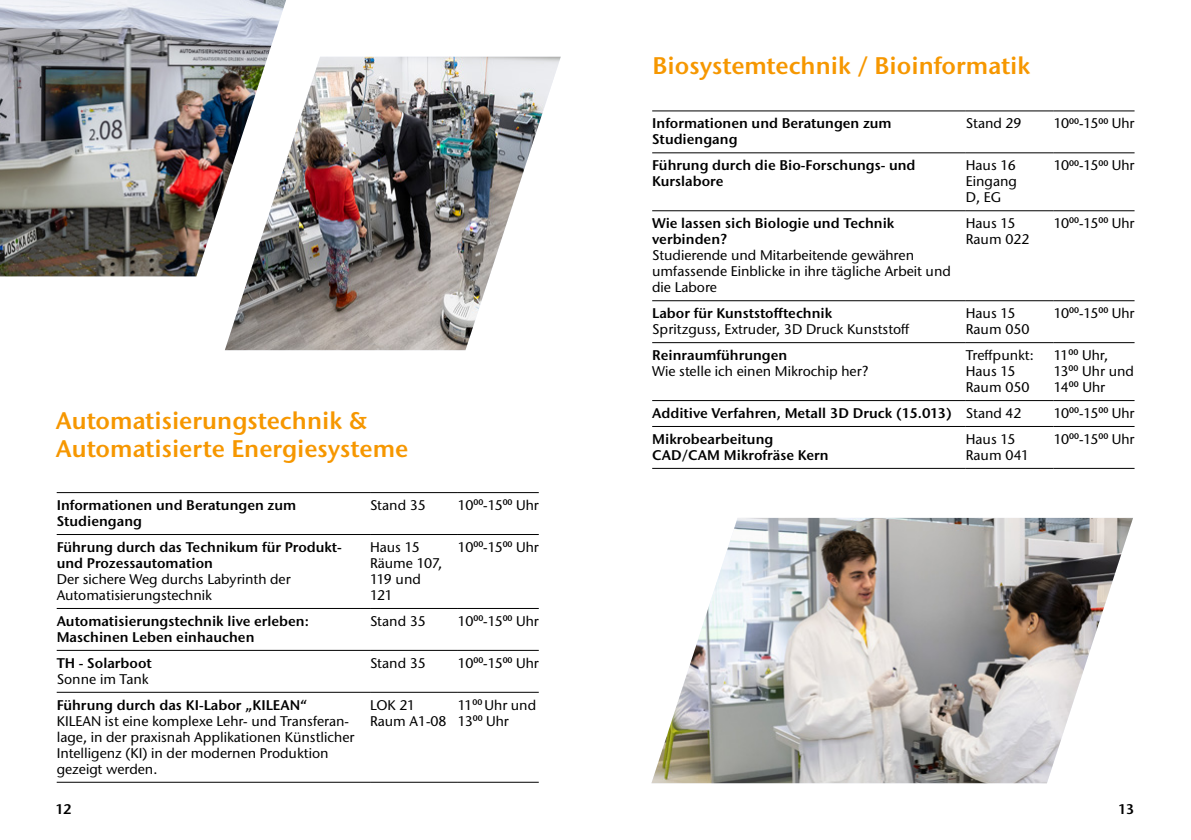
<style>
.page{position:relative;width:1191px;height:840px;background:#fff}
.page>*{position:absolute;margin:0;border:0;box-sizing:border-box;transform-origin:0 0}
.t1{font:600 24px/28px "Stone Sans ITC Pro";color:#f69700}
.Table_Cell{font:500 14px/16px "Stone Sans ITC Pro";color:#000}
.Table_Cell-2{font:600 14px/16px "Stone Sans ITC Pro";color:#000}
</style>
<div class="page">
<hr style="left:57px;top:492px;width:313px;height:1px;background:#000">
<hr style="left:370px;top:492px;width:88px;height:1px;background:#000">
<hr style="left:458px;top:492px;width:81px;height:1px;background:#000">
<hr style="left:57px;top:534px;width:313px;height:1px;background:#000">
<hr style="left:370px;top:534px;width:88px;height:1px;background:#000">
<hr style="left:458px;top:534px;width:81px;height:1px;background:#000">
<hr style="left:57px;top:607px;width:313px;height:1px;background:#000">
<hr style="left:370px;top:607px;width:88px;height:1px;background:#000">
<hr style="left:458px;top:607px;width:81px;height:1px;background:#000">
<hr style="left:57px;top:649px;width:313px;height:1px;background:#000">
<hr style="left:370px;top:649px;width:88px;height:1px;background:#000">
<hr style="left:458px;top:649px;width:81px;height:1px;background:#000">
<hr style="left:57px;top:691px;width:313px;height:1px;background:#000">
<hr style="left:370px;top:691px;width:88px;height:1px;background:#000">
<hr style="left:458px;top:691px;width:81px;height:1px;background:#000">
<hr style="left:57px;top:781px;width:313px;height:1px;background:#000">
<hr style="left:370px;top:781px;width:88px;height:1px;background:#000">
<hr style="left:458px;top:781px;width:81px;height:1px;background:#000">
<hr style="left:652px;top:110px;width:313px;height:1px;background:#000">
<hr style="left:965px;top:110px;width:88px;height:1px;background:#000">
<hr style="left:1053px;top:110px;width:81px;height:1px;background:#000">
<hr style="left:652px;top:152px;width:313px;height:1px;background:#000">
<hr style="left:965px;top:152px;width:88px;height:1px;background:#000">
<hr style="left:1053px;top:152px;width:81px;height:1px;background:#000">
<hr style="left:652px;top:210px;width:313px;height:1px;background:#000">
<hr style="left:965px;top:210px;width:88px;height:1px;background:#000">
<hr style="left:1053px;top:210px;width:81px;height:1px;background:#000">
<hr style="left:652px;top:300px;width:313px;height:1px;background:#000">
<hr style="left:965px;top:300px;width:88px;height:1px;background:#000">
<hr style="left:1053px;top:300px;width:81px;height:1px;background:#000">
<hr style="left:652px;top:342px;width:313px;height:1px;background:#000">
<hr style="left:965px;top:342px;width:88px;height:1px;background:#000">
<hr style="left:1053px;top:342px;width:81px;height:1px;background:#000">
<hr style="left:652px;top:400px;width:313px;height:1px;background:#000">
<hr style="left:965px;top:400px;width:88px;height:1px;background:#000">
<hr style="left:1053px;top:400px;width:81px;height:1px;background:#000">
<hr style="left:652px;top:426px;width:313px;height:1px;background:#000">
<hr style="left:965px;top:426px;width:88px;height:1px;background:#000">
<hr style="left:1053px;top:426px;width:81px;height:1px;background:#000">
<hr style="left:652px;top:468px;width:313px;height:1px;background:#000">
<hr style="left:965px;top:468px;width:88px;height:1px;background:#000">
<hr style="left:1053px;top:468px;width:81px;height:1px;background:#000">
<img style="left:0;top:0;width:286px;height:276px">
<img style="left:225px;top:57px;width:336px;height:293px">
<img style="left:652px;top:517px;width:481px;height:265px">
<h2 class="t1" style="left:652px;top:52px;width:379px">Biosystemtechnik / Bioinformatik</h2>
<p class="Table_Cell-2" style="left:652px;top:115px;width:241px">Informationen und Beratungen zum<br>Studiengang</p>
<p class="Table_Cell" style="left:965px;top:115px;width:57px">Stand 29</p>
<p class="Table_Cell" style="left:1053px;top:115px;width:82px">10<sup>00</sup>-15<sup>00</sup> Uhr</p>
<p class="Table_Cell-2" style="left:652px;top:157px;width:265px">Führung durch die Bio-Forschungs- und<br>Kurslabore</p>
<p class="Table_Cell" style="left:965px;top:157px;width:51px">Haus 16</p>
<p class="Table_Cell" style="left:1053px;top:157px;width:82px">10<sup>00</sup>-15<sup>00</sup> Uhr</p>
<p class="Table_Cell" style="left:965px;top:173px;width:53px">Eingang<br>D, EG</p>
<h2 class="t1" style="left:56px;top:406px;width:354px">Automatisierungstechnik &amp;<br>Automatisierte Energiesysteme</h2>
<p class="Table_Cell-2" style="left:57px;top:497px;width:241px">Informationen und Beratungen zum<br>Studiengang</p>
<p class="Table_Cell" style="left:370px;top:496px;width:57px">Stand 35</p>
<p class="Table_Cell" style="left:458px;top:496px;width:82px">10<sup>00</sup>-15<sup>00</sup> Uhr</p>
<p class="Table_Cell-2" style="left:57px;top:538px;width:287px">Führung durch das Technikum für Produkt&shy;und Prozessautomation</p>
<p class="Table_Cell" style="left:57px;top:570px;width:235px">Der sichere Weg durchs Labyrinth der<br>Automatisierungstechnik</p>
<p class="Table_Cell" style="left:458px;top:538px;width:82px">10<sup>00</sup>-15<sup>00</sup> Uhr</p>
<p class="Table_Cell" style="left:370px;top:538px;width:51px">Haus 15</p>
<p class="Table_Cell" style="left:370px;top:554px;width:74px">Räume 107,<br>119 und<br>121</p>
<p class="Table_Cell-2" style="left:57px;top:612px;width:254px">Automatisierungstechnik live erleben:<br>Maschinen Leben einhauchen</p>
<p class="Table_Cell" style="left:370px;top:612px;width:57px">Stand 35</p>
<p class="Table_Cell" style="left:458px;top:612px;width:82px">10<sup>00</sup>-15<sup>00</sup> Uhr</p>
<p class="Table_Cell-2" style="left:57px;top:654px;width:97px">TH - Solarboot</p>
<p class="Table_Cell" style="left:57px;top:670px;width:93px">Sonne im Tank</p>
<p class="Table_Cell" style="left:370px;top:654px;width:57px">Stand 35</p>
<p class="Table_Cell" style="left:458px;top:654px;width:82px">10<sup>00</sup>-15<sup>00</sup> Uhr</p>
<p class="Table_Cell-2" style="left:57px;top:696px;width:252px">Führung durch das KI-Labor „KILEAN“</p>
<p class="Table_Cell" style="left:57px;top:712px;width:299px">KILEAN ist eine komplexe Lehr- und Transferan&shy;lage, in der praxisnah Applikationen Künstlicher Intelligenz (KI) in der modernen Produktion gezeigt werden.</p>
<p class="Table_Cell" style="left:370px;top:696px;width:47px">LOK 21</p>
<p class="Table_Cell" style="left:370px;top:712px;width:78px">Raum A1-08</p>
<p class="Table_Cell" style="left:458px;top:696px;width:80px">11<sup>00</sup> Uhr und<br>13<sup>00</sup> Uhr</p>
<p class="Table_Cell-2" style="left:652px;top:215px;width:244px">Wie lassen sich Biologie und Technik verbinden?</p>
<p class="Table_Cell" style="left:652px;top:247px;width:300px">Studierende und Mitarbeitende gewähren umfassende Einblicke in ihre tägliche Arbeit und die Labore</p>
<p class="Table_Cell" style="left:965px;top:215px;width:51px">Haus 15</p>
<p class="Table_Cell" style="left:965px;top:231px;width:65px">Raum 022</p>
<p class="Table_Cell" style="left:1053px;top:215px;width:82px">10<sup>00</sup>-15<sup>00</sup> Uhr</p>
<p class="Table_Cell-2" style="left:652px;top:305px;width:182px">Labor für Kunststofftechnik</p>
<p class="Table_Cell" style="left:652px;top:321px;width:259px">Spritzguss, Extruder, 3D Druck Kunststoff</p>
<p class="Table_Cell" style="left:965px;top:305px;width:51px">Haus 15</p>
<p class="Table_Cell" style="left:965px;top:321px;width:65px">Raum 050</p>
<p class="Table_Cell" style="left:1053px;top:305px;width:82px">10<sup>00</sup>-15<sup>00</sup> Uhr</p>
<p class="Table_Cell-2" style="left:652px;top:347px;width:137px">Reinraumführungen</p>
<p class="Table_Cell" style="left:652px;top:363px;width:218px">Wie stelle ich einen Mikrochip her?</p>
<p class="Table_Cell" style="left:965px;top:347px;width:69px">Treffpunkt:<br>Haus 15</p>
<p class="Table_Cell" style="left:965px;top:379px;width:65px">Raum 050</p>
<p class="Table_Cell" style="left:1053px;top:347px;width:82px">11<sup>00</sup> Uhr,<br>13<sup>00</sup> Uhr und<br>14<sup>00</sup> Uhr</p>
<p class="Table_Cell-2" style="left:652px;top:405px;width:301px">Additive Verfahren, Metall 3D Druck (15.013)</p>
<p class="Table_Cell" style="left:965px;top:405px;width:57px">Stand 42</p>
<p class="Table_Cell" style="left:1053px;top:405px;width:82px">10<sup>00</sup>-15<sup>00</sup> Uhr</p>
<p class="Table_Cell-2" style="left:652px;top:430px;width:123px">Mikrobearbeitung</p>
<p class="Table_Cell-2" style="left:652px;top:446px;width:178px">CAD/CAM Mikrofräse Kern</p>
<p class="Table_Cell" style="left:1053px;top:430px;width:82px">10<sup>00</sup>-15<sup>00</sup> Uhr</p>
<p class="Table_Cell" style="left:965px;top:430px;width:51px">Haus 15</p>
<p class="Table_Cell" style="left:965px;top:446px;width:65px">Raum 041</p>
<p class="Table_Cell-2" style="left:56px;top:800px;width:18px">12</p>
<p class="Table_Cell-2" style="left:1118px;top:800px;width:17px">13</p>
</div>
